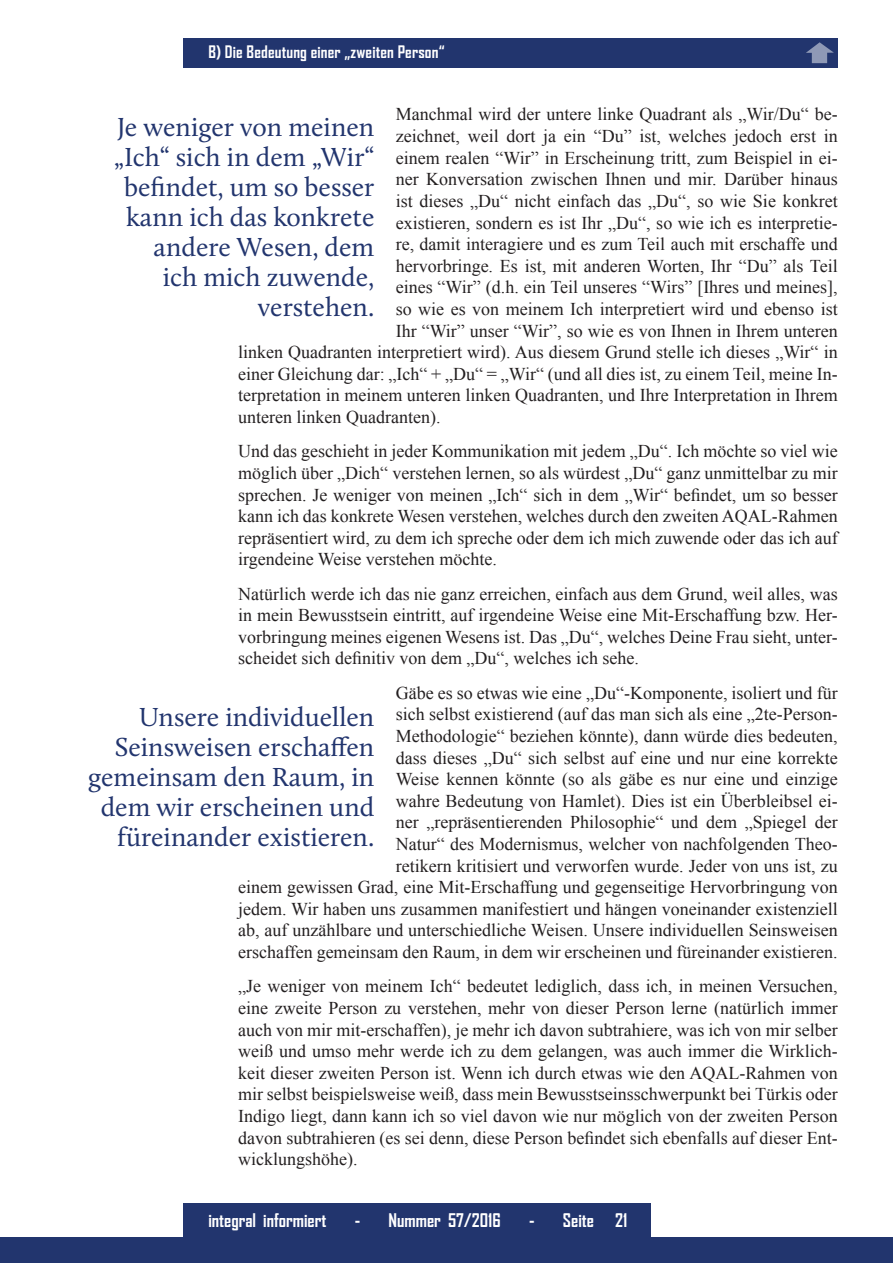
<style>
.page{position:relative;width:893px;height:1263px;background:#fff}
.page>*{position:absolute;margin:0;border:0;box-sizing:border-box;transform-origin:0 0}
.t1{font:27px/30px "Calluna";color:#22356e;text-align:right}
.t2{font:18px/21.6px "Times New Roman";color:#231f20;text-align:justify}
.t3{font:700 18px "Agency FB";color:#fff}
.t4{font:700 16.5px "Agency FB";letter-spacing:.01em;color:#fff}
</style>
<div class="page">
<div style="left:0;top:1238px;width:893px;height:25px;background:#22356e"></div>
<div style="left:183px;top:1203px;width:468px;height:34px;background:#22356e"></div>
<div style="left:183px;top:38px;width:655px;height:30px;background:#22356e"></div>
<svg style="left:806px;top:42px;width:28px;height:21px"></svg>
<p class="t4" style="left:208px;top:42px;width:238px">B) Die Bedeutung einer „zweiten Person“</p>
<p class="t2" style="left:396px;top:103px;width:443px">Manchmal wird der untere linke Quadrant als „Wir/Du“ be-</p>
<p class="t2" style="left:396px;top:125px;width:443px">zeichnet, weil dort ja ein “Du” ist, welches jedoch erst in</p>
<p class="t2" style="left:396px;top:147px;width:444px">einem realen “Wir” in Erscheinung tritt, zum Beispiel in ei-</p>
<p class="t2" style="left:396px;top:168px;width:443px">ner Konversation zwischen Ihnen und mir. Darüber hinaus</p>
<p class="t2" style="left:396px;top:190px;width:444px">ist dieses „Du“ nicht einfach das „Du“, so wie Sie konkret</p>
<p class="t2" style="left:396px;top:211px;width:443px">existieren, sondern es ist Ihr „Du“, so wie ich es interpretie-</p>
<p class="t2" style="left:396px;top:233px;width:443px">re, damit interagiere und es zum Teil auch mit erschaffe und</p>
<p class="t2" style="left:396px;top:255px;width:443px">hervorbringe. Es ist, mit anderen Worten, Ihr “Du” als Teil</p>
<p class="t2" style="left:396px;top:276px;width:444px">eines “Wir” (d.h. ein Teil unseres “Wirs” [Ihres und meines],</p>
<p class="t2" style="left:396px;top:298px;width:444px">so wie es von meinem Ich interpretiert wird und ebenso ist</p>
<p class="t2" style="left:396px;top:319px;width:443px">Ihr “Wir” unser “Wir”, so wie es von Ihnen in Ihrem unteren</p>
<p class="t2" style="left:238px;top:341px;width:601px">linken Quadranten interpretiert wird). Aus diesem Grund stelle ich dieses „Wir“ in</p>
<p class="t2" style="left:238px;top:363px;width:601px">einer Gleichung dar: „Ich“ + „Du“ = „Wir“ (und all dies ist, zu einem Teil, meine In-</p>
<p class="t2" style="left:238px;top:384px;width:601px">terpretation in meinem unteren linken Quadranten, und Ihre Interpretation in Ihrem</p>
<p class="t2" style="left:238px;top:406px;width:204px">unteren linken Quadranten).</p>
<p class="t2" style="left:238px;top:440px;width:601px">Und das geschieht in jeder Kommunikation mit jedem „Du“. Ich möchte so viel wie möglich über „Dich“ verstehen lernen, so als würdest „Du“ ganz unmittelbar zu mir sprechen. Je weniger von meinen „Ich“ sich in dem „Wir“ befindet, um so besser kann ich das konkrete Wesen verstehen, welches durch den zweiten AQAL-Rahmen repräsentiert wird, zu dem ich spreche oder dem ich mich zuwende oder das ich auf irgendeine Weise verstehen möchte.</p>
<p class="t2" style="left:238px;top:583px;width:601px">Natürlich werde ich das nie ganz erreichen, einfach aus dem Grund, weil alles, was in mein Bewusstsein eintritt, auf irgendeine Weise eine Mit-Erschaffung bzw. Her&shy;vorbringung meines eigenen Wesens ist. Das „Du“, welches Deine Frau sieht, unter&shy;scheidet sich definitiv von dem „Du“, welches ich sehe.</p>
<p class="t2" style="left:238px;top:682px;width:601px;text-align:right">Gäbe es so etwas wie eine „Du“-Komponente, isoliert und für<br>sich selbst existierend (auf das man sich als eine „2te-Person-<br>Methodologie“ beziehen könnte), dann würde dies bedeuten,<br>dass dieses „Du“ sich selbst auf eine und nur eine korrekte<br>Weise kennen könnte (so als gäbe es nur eine und einzige<br>wahre Bedeutung von Hamlet). Dies ist ein Überbleibsel ei-<br>ner „repräsentierenden Philosophie“ und dem „Spiegel der<br>Natur“ des Modernismus, welcher von nachfolgenden Theo-<br>retikern kritisiert und verworfen wurde. Jeder von uns ist, zu<br>einem gewissen Grad, eine Mit-Erschaffung und gegenseitige Hervorbringung von jedem. Wir haben uns zusammen manifestiert und hängen voneinander existenziell ab, auf unzählbare und unterschiedliche Weisen. Unsere individuellen Seinsweisen erschaffen gemeinsam den Raum, in dem wir erscheinen und füreinander existieren.</p>
<p class="t2" style="left:238px;top:975px;width:601px">„Je weniger von meinem Ich“ bedeutet lediglich, dass ich, in meinen Versuchen, eine zweite Person zu verstehen, mehr von dieser Person lerne (natürlich immer auch von mir mit-erschaffen), je mehr ich davon subtrahiere, was ich von mir selber weiß und umso mehr werde ich zu dem gelangen, was auch immer die Wirklich&shy;keit dieser zweiten Person ist. Wenn ich durch etwas wie den AQAL-Rahmen von mir selbst beispielsweise weiß, dass mein Bewusstseinsschwerpunkt bei Türkis oder Indigo liegt, dann kann ich so viel davon wie nur möglich von der zweiten Person davon subtrahieren (es sei denn, diese Person befindet sich ebenfalls auf dieser Ent&shy;wicklungshöhe).</p>
<h1 class="t1" style="left:114px;top:112px;width:262px">Je weniger von meinen „Ich“ sich in dem „Wir“ befindet, um so besser kann ich das konkrete andere Wesen, dem ich mich zuwende, verstehen.</h1>
<h1 class="t1" style="left:88px;top:702px;width:288px">Unsere individuellen<br>Seinsweisen erschaffen gemeinsam den Raum, in dem wir erscheinen und füreinander existieren.</h1>
<p class="t3" style="left:208px;top:1208px;width:120px">integral informiert</p>
<p class="t3" style="left:355px;top:1208px;width:148px">- Nummer 57/2016</p>
<p class="t3" style="left:529px;top:1208px;width:100px">- Seite 21</p>
</div>
